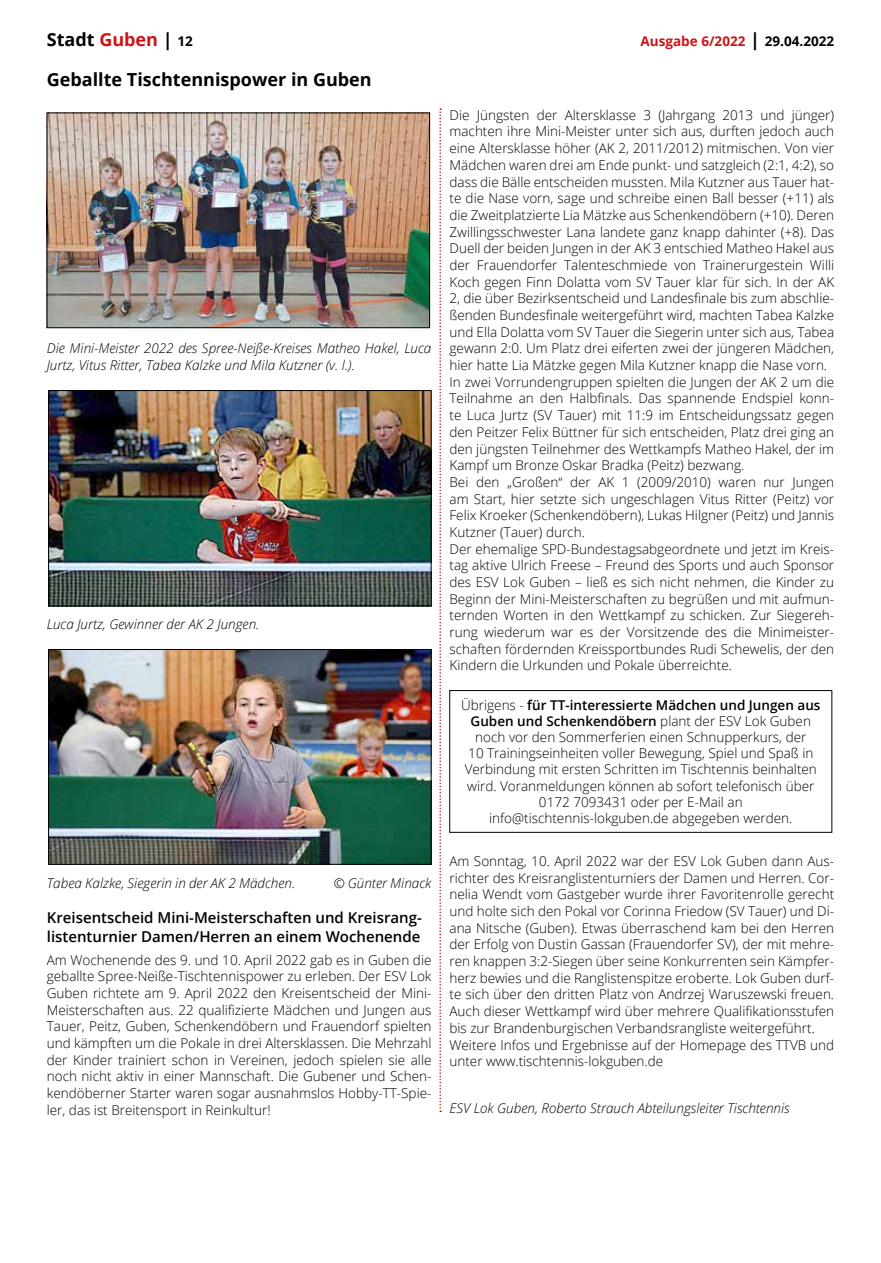
<style>
.page{position:relative;width:881px;height:1263px;background:#fff}
.page>*{position:absolute;margin:0;border:0;box-sizing:border-box;transform-origin:0 0}
.t1{font:700 18px "Open Sans";color:#000}
.t2{font:600 15px/18.5px "Open Sans";color:#000}
.t3{font:300 13.5px/16.6px "Open Sans";color:#000}
.t4{font:italic 300 13.5px/16.6px "Open Sans";color:#000}
.t5{font:700 13.5px "Open Sans";color:#cd1316}
.s1{color:#cd1316}
.s2{font-size:13.5px}
.s3{font-size:18px;color:#000}
.s4{color:#000}
.s5{font-weight:600}
</style>
<div class="page">
<svg style="left:439px;top:108px;width:2px;height:1004px"></svg>
<img style="left:50px;top:392px;width:379px;height:212px">
<div style="left:48px;top:390px;width:383px;height:216px;border:1px solid #000"></div>
<img style="left:50px;top:651px;width:379px;height:211px">
<div style="left:48px;top:649px;width:383px;height:215px;border:1px solid #000"></div>
<div style="left:449px;top:690px;width:382px;height:142px;border:1px solid #000"></div>
<img style="left:49px;top:115px;width:378px;height:211px">
<div style="left:47px;top:113px;width:382px;height:215px;border:1px solid #000"></div>
<h1 class="t1" style="left:47px;top:27px;width:147px">Stadt <span class="s1">Guben</span> | <span class="s2">12</span></h1>
<p class="t5" style="left:640px;top:32px;width:195px">Ausgabe 6/2022 <span class="s3">|</span> <span class="s4">29.04.2022</span></p>
<h1 class="t1" style="left:47px;top:67px;width:326px">Geballte Tischtennispower in Guben</h1>
<p class="t4" style="left:47px;top:340px;width:386px">Die Mini-Meister 2022 des Spree-Neiße-Kreises Matheo Hakel, Luca<br>Jurtz, Vitus Ritter, Tabea Kalzke und Mila Kutzner (v. l.).</p>
<p class="t4" style="left:47px;top:615px;width:214px">Luca Jurtz, Gewinner der AK 2 Jungen.</p>
<p class="t4" style="left:47px;top:874px;width:250px">Tabea Kalzke, Siegerin in der AK 2 Mädchen.</p>
<p class="t4" style="left:333px;top:874px;width:100px">© Günter Minack</p>
<p class="t2" style="left:47px;top:908px;width:376px">Kreisentscheid Mini-Meisterschaften und Kreisrang&shy;listenturnier Damen/Herren an einem Wochenende</p>
<p class="t3" style="left:47px;top:951px;width:386px;text-align:justify">Am Wochenende des 9. und 10. April 2022 gab es in Guben die geballte Spree-Neiße-Tischtennispower zu erleben. Der ESV Lok Guben richtete am 9. April 2022 den Kreisentscheid der Mini-Meisterschaften aus. 22 qualifizierte Mädchen und Jungen aus Tauer, Peitz, Guben, Schenkendöbern und Frauendorf spielten und kämpften um die Pokale in drei Altersklassen. Die Mehrzahl der Kinder trainiert schon in Vereinen, jedoch spielen sie alle noch nicht aktiv in einer Mannschaft. Die Gubener und Schen&shy;kendöberner Starter waren sogar ausnahmslos Hobby-TT-Spie&shy;ler, das ist Breitensport in Reinkultur!</p>
<p class="t3" style="left:449px;top:106px;width:386px">Die Jüngsten der Altersklasse 3 (Jahrgang 2013 und jünger) machten ihre Mini-Meister unter sich aus, durften jedoch auch eine Altersklasse höher (AK 2, 2011/2012) mitmischen. Von vier Mädchen waren drei am Ende punkt- und satzgleich (2:1, 4:2), so dass die Bälle entscheiden mussten. Mila Kutzner aus Tauer hat&shy;te die Nase vorn, sage und schreibe einen Ball besser (+11) als die Zweitplatzierte Lia Mätzke aus Schenkendöbern (+10). Deren Zwillingsschwester Lana landete ganz knapp dahinter (+8). Das Duell der beiden Jungen in der AK 3 entschied Matheo Hakel aus der Frauendorfer Talenteschmiede von Trainerurgestein Willi Koch gegen Finn Dolatta vom SV Tauer klar für sich. In der AK 2, die über Bezirksentscheid und Landesfinale bis zum abschlie&shy;ßenden Bundesfinale weitergeführt wird, machten Tabea Kalzke und Ella Dolatta vom SV Tauer die Siegerin unter sich aus, Tabea gewann 2:0. Um Platz drei eiferten zwei der jüngeren Mädchen, hier hatte Lia Mätzke gegen Mila Kutzner knapp die Nase vorn.<br>In zwei Vorrundengruppen spielten die Jungen der AK 2 um die Teilnahme an den Halbfinals. Das spannende Endspiel konn&shy;te Luca Jurtz (SV Tauer) mit 11:9 im Entscheidungssatz gegen den Peitzer Felix Büttner für sich entscheiden, Platz drei ging an den jüngsten Teilnehmer des Wettkampfs Matheo Hakel, der im Kampf um Bronze Oskar Bradka (Peitz) bezwang.<br>Bei den „Großen“ der AK 1 (2009/2010) waren nur Jungen am Start, hier setzte sich ungeschlagen Vitus Ritter (Peitz) vor Felix Kroeker (Schenkendöbern), Lukas Hilgner (Peitz) und Jannis Kutzner (Tauer) durch.<br>Der ehemalige SPD-Bundestagsabgeordnete und jetzt im Kreis&shy;tag aktive Ulrich Freese – Freund des Sports und auch Sponsor des ESV Lok Guben – ließ es sich nicht nehmen, die Kinder zu Beginn der Mini-Meisterschaften zu begrüßen und mit aufmun&shy;ternden Worten in den Wettkampf zu schicken. Zur Siegereh&shy;rung wiederum war es der Vorsitzende des die Minimeister&shy;schaften fördernden Kreissportbundes Rudi Schewelis, der den Kindern die Urkunden und Pokale überreichte.</p>
<p class="t3" style="left:461px;top:696px;width:361px;line-height:16.2px;text-align:center">Übrigens - <span class="s5">für TT-interessierte Mädchen und Jungen aus Guben und Schenkendöbern</span> plant der ESV Lok Guben noch vor den Sommerferien einen Schnupperkurs, der<br>10 Trainingseinheiten voller Bewegung, Spiel und Spaß in Verbindung mit ersten Schritten im Tischtennis beinhalten wird. Voranmeldungen können ab sofort telefonisch über 0172 7093431 oder per E-Mail an info@tischtennis-lokguben.de abgegeben werden.</p>
<p class="t3" style="left:449px;top:852px;width:386px">Am Sonntag, 10. April 2022 war der ESV Lok Guben dann Aus&shy;richter des Kreisranglistenturniers der Damen und Herren. Cor&shy;nelia Wendt vom Gastgeber wurde ihrer Favoritenrolle gerecht und holte sich den Pokal vor Corinna Friedow (SV Tauer) und Di&shy;ana Nitsche (Guben). Etwas überraschend kam bei den Herren der Erfolg von Dustin Gassan (Frauendorfer SV), der mit mehre&shy;ren knappen 3:2-Siegen über seine Konkurrenten sein Kämpfer&shy;herz bewies und die Ranglistenspitze eroberte. Lok Guben durf&shy;te sich über den dritten Platz von Andrzej Waruszewski freuen.<br>Auch dieser Wettkampf wird über mehrere Qualifikationsstufen bis zur Brandenburgischen Verbandsrangliste weitergeführt.<br>Weitere Infos und Ergebnisse auf der Homepage des TTVB und unter www.tischtennis-lokguben.de</p>
<p class="t4" style="left:449px;top:1099px;width:341px">ESV Lok Guben, Roberto Strauch Abteilungsleiter Tischtennis</p>
</div>
